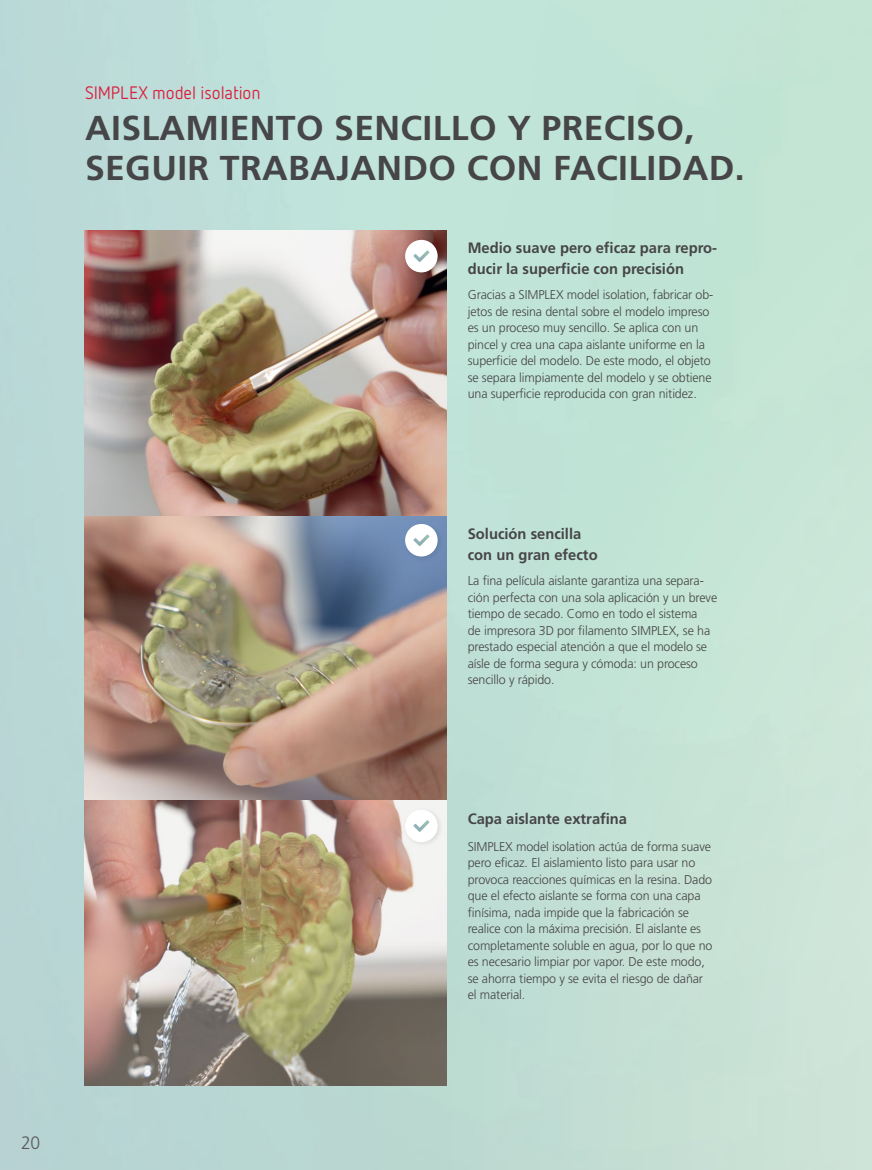
<style>
.page{position:relative;width:872px;height:1170px;background:#fff}
.page>*{position:absolute;margin:0;border:0;box-sizing:border-box;transform-origin:0 0}
.t1{font:700 34.5px/40.5px "Frutiger LT Std";letter-spacing:.01em;color:#464547}
.t2{font:18px "Netto Pro";letter-spacing:-.005em;color:#da1f3d}
.t3{font:300 18px "Frutiger LT Std";color:#58595b}
.t4{font:700 15px/21px "Frutiger LT Std";color:#464547}
.t5{font:300 12.75px/16.5px "Frutiger LT Std";letter-spacing:-.01em;color:#464547}
</style>
<div class="page">
<div style="left:0;top:0;width:872px;height:1169px;background:linear-gradient(to right,#b8d8d7,#c8e7d6)"></div>
<img style="left:85px;top:230px;width:361px;height:855px">
<div style="left:402px;top:806px;width:41px;height:42px;background:#000;opacity:.1"></div>
<div style="left:405px;top:809px;width:32px;height:33px;background:#fff;border-radius:50%"></div>
<img style="left:413px;top:820px;width:16px;height:11px">
<div style="left:402px;top:520px;width:41px;height:42px;background:#000;opacity:.1"></div>
<div style="left:405px;top:524px;width:32px;height:32px;background:#fff;border-radius:50%"></div>
<img style="left:413px;top:534px;width:16px;height:12px">
<div style="left:402px;top:237px;width:41px;height:41px;background:#000;opacity:.1"></div>
<div style="left:405px;top:240px;width:32px;height:32px;background:#fff;border-radius:50%"></div>
<img style="left:413px;top:250px;width:16px;height:12px">
<h2 class="t2" style="left:85px;top:81px;width:177px">SIMPLEX model isolation</h2>
<h1 class="t1" style="left:85px;top:107px;width:661px">AISLAMIENTO SENCILLO Y PRECISO,<br>SEGUIR TRABAJANDO CON FACILIDAD.</h1>
<p class="t4" style="left:468px;top:237px;width:251px">Medio suave pero eficaz para repro&shy;ducir la superficie con precisión</p>
<p class="t5" style="left:468px;top:286px;width:247px">Gracias a SIMPLEX model isolation, fabricar ob&shy;jetos de resina dental sobre el modelo impreso es un proceso muy sencillo. Se aplica con un pincel y crea una capa aislante uniforme en la superficie del modelo. De este modo, el objeto se separa limpiamente del modelo y se obtiene una superficie reproducida con gran nitidez.</p>
<p class="t4" style="left:468px;top:523px;width:131px">Solución sencilla con un gran efecto</p>
<p class="t5" style="left:468px;top:573px;width:251px">La fina película aislante garantiza una separa&shy;ción perfecta con una sola aplicación y un breve tiempo de secado. Como en todo el sistema<br>de impresora 3D por filamento SIMPLEX, se ha prestado especial atención a que el modelo se aísle de forma segura y cómoda: un proceso sencillo y rápido.</p>
<p class="t4" style="left:468px;top:808px;width:161px">Capa aislante extrafina</p>
<p class="t5" style="left:468px;top:838px;width:246px">SIMPLEX model isolation actúa de forma suave pero eficaz. El aislamiento listo para usar no provoca reacciones químicas en la resina. Dado que el efecto aislante se forma con una capa finísima, nada impide que la fabricación se realice con la máxima precisión. El aislante es completamente soluble en agua, por lo que no es necesario limpiar por vapor. De este modo, se ahorra tiempo y se evita el riesgo de dañar el material.</p>
<h2 class="t3" style="left:21px;top:1132px;width:21px">20</h2>
</div>
